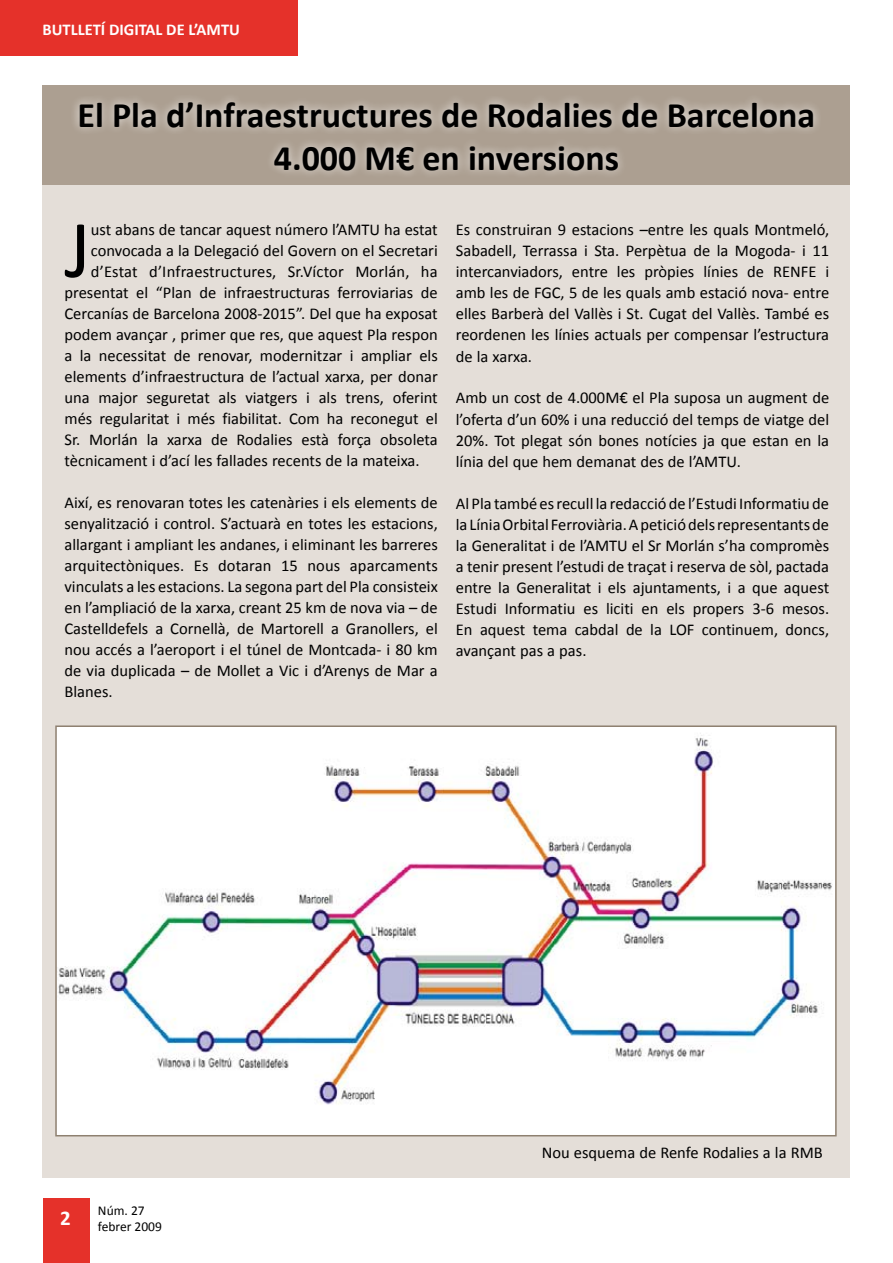
<style>
.page{position:relative;width:893px;height:1263px;background:#fff}
.page>*{position:absolute;margin:0;border:0;box-sizing:border-box;transform-origin:0 0}
.t1{font:82.65px "Calibri";color:#000}
.t2{font:700 36px/43.2px "Calibri";color:#000;text-align:center}
.t3{font:700 21px "Calibri";color:#fff}
.t4{font:16.5px/21px "Calibri";color:#000;text-align:justify}
.t5{font:700 16.5px "Calibri";color:#fff}
.t6{font:13.5px/16.2px "Calibri";color:#000}
</style>
<div class="page">
<div style="left:0;top:0;width:297px;height:56px;background:#e5312a"></div>
<div style="left:43px;top:1198px;width:46px;height:65px;background:#e5312a"></div>
<div style="left:43px;top:85px;width:807px;height:1093px;background:#e4ded8"></div>
<div style="left:43px;top:85px;width:807px;height:99px;background:#ac9f91"></div>
<div style="left:70px;top:92px;width:823px;height:125px;background:#fff;opacity:.75"></div>
<img style="left:58px;top:728px;width:776px;height:405px">
<div style="left:55px;top:725px;width:782px;height:411px;border:2px solid #8e8070"></div>
<p class="t5" style="left:43px;top:20px;width:199px">BUTLLETÍ DIGITAL DE L’AMTU</p>
<h2 class="t2" style="left:78px;top:91px;width:739px">El Pla d’Infraestructures de Rodalies de Barcelona<br>4.000 M€ en inversions</h2>
<h1 class="t1" style="left:64px;top:198px;width:28px">J</h1>
<p class="t4" style="left:91px;top:218px;width:348px">ust abans de tancar aquest número l’AMTU ha estat</p>
<p class="t4" style="left:91px;top:239px;width:348px">convocada a la Delegació del Govern on el Secretari</p>
<p class="t4" style="left:91px;top:260px;width:348px">d’Estat d’Infraestructures, Sr.Víctor Morlán, ha</p>
<p class="t4" style="left:64px;top:281px;width:375px">presentat el “Plan de infraestructuras ferroviarias de</p>
<p class="t4" style="left:64px;top:302px;width:375px">Cercanías de Barcelona 2008-2015”. Del que ha exposat</p>
<p class="t4" style="left:64px;top:323px;width:375px">podem avançar , primer que res, que aquest Pla respon</p>
<p class="t4" style="left:64px;top:344px;width:375px">a la necessitat de renovar, modernitzar i ampliar els</p>
<p class="t4" style="left:64px;top:365px;width:375px">elements d’infraestructura de l’actual xarxa, per donar</p>
<p class="t4" style="left:64px;top:386px;width:375px">una major seguretat als viatgers i als trens, oferint</p>
<p class="t4" style="left:64px;top:407px;width:375px">més regularitat i més fiabilitat. Com ha reconegut el</p>
<p class="t4" style="left:64px;top:428px;width:375px">Sr. Morlán la xarxa de Rodalies està força obsoleta</p>
<p class="t4" style="left:64px;top:449px;width:357px">tècnicament i d’ací les fallades recents de la mateixa.</p>
<p class="t4" style="left:64px;top:491px;width:375px">Així, es renovaran totes les catenàries i els elements de senyalització i control. S’actuarà en totes les estacions, allargant i ampliant les andanes, i eliminant les barreres arquitectòniques. Es dotaran 15 nous aparcaments vinculats a les estacions. La segona part del Pla consisteix en l’ampliació de la xarxa, creant 25 km de nova via – de Castelldefels a Cornellà, de Martorell a Granollers, el nou accés a l’aeroport i el túnel de Montcada- i 80 km de via duplicada – de Mollet a Vic i d’Arenys de Mar a Blanes.</p>
<p class="t4" style="left:456px;top:219px;width:375px">Es construiran 9 estacions –entre les quals Montmeló, Sabadell, Terrassa i Sta. Perpètua de la Mogoda- i 11 intercanviadors, entre les pròpies línies de RENFE i amb les de FGC, 5 de les quals amb estació nova- entre elles Barberà del Vallès i St. Cugat del Vallès. També es reordenen les línies actuals per compensar l’estructura de la xarxa.</p>
<p class="t4" style="left:456px;top:387px;width:375px">Amb un cost de 4.000M€ el Pla suposa un augment de l’oferta d’un 60% i una reducció del temps de viatge del 20%. Tot plegat són bones notícies ja que estan en la línia del que hem demanat des de l’AMTU.</p>
<p class="t4" style="left:456px;top:492px;width:375px">Al Pla també es recull la redacció de l’Estudi Informatiu de la Línia Orbital Ferroviària. A petició dels representants de la Generalitat i de l’AMTU el Sr Morlán s’ha compromès a tenir present l’estudi de traçat i reserva de sòl, pactada entre la Generalitat i els ajuntaments, i a que aquest Estudi Informatiu es liciti en els propers 3-6 mesos.<br>En aquest tema cabdal de la LOF continuem, doncs, avançant pas a pas.</p>
<p class="t3" style="left:60px;top:1204px;width:12px">2</p>
<p class="t6" style="left:98px;top:1202px;width:65px">Núm. 27 febrer 2009</p>
<p class="t4" style="left:542px;top:1141px;width:282px">Nou esquema de Renfe Rodalies a la RMB</p>
</div>
